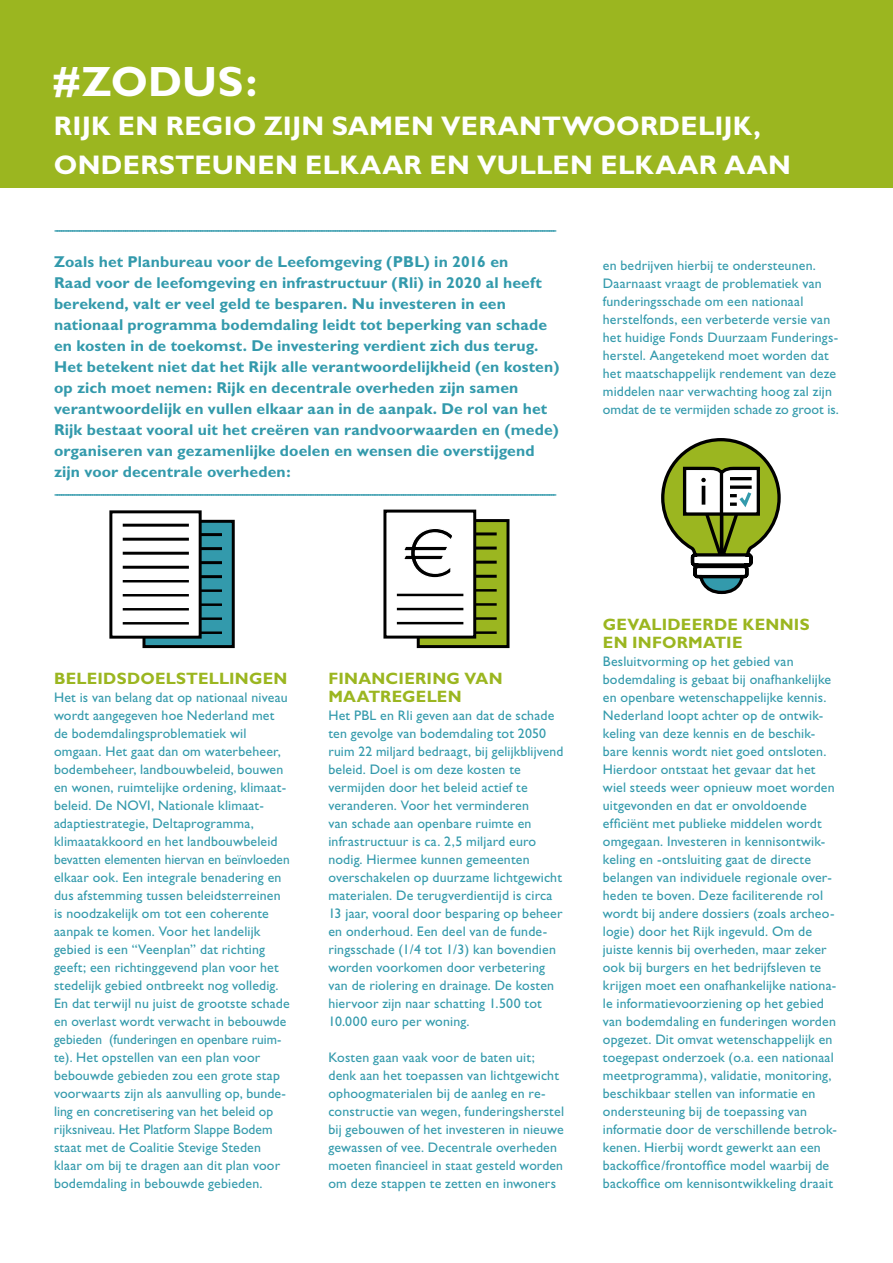
<style>
.page{position:relative;width:893px;height:1263px;background:#fff}
.page>*{position:absolute;margin:0;border:0;box-sizing:border-box;transform-origin:0 0}
.t1{font:700 42.45px "Gill Sans";color:#fff}
.t2{font:700 27px/39px "Gill Sans";letter-spacing:.01em;color:#fff}
.t3{font:700 16.5px/18px "Gill Sans";letter-spacing:.015em;color:#9bb620}
.t4{font:700 15.75px/21px "Gill Sans";letter-spacing:.01em;color:#339aac}
.t5{font:13.8px/18px "Gill Sans";letter-spacing:.01em;color:#339aac}
</style>
<div class="page">
<div style="left:0;top:0;width:893px;height:187px;background:#9bb620"></div>
<div style="left:144px;top:521px;width:89px;height:126px;background:#339aac"></div>
<div style="left:142px;top:520px;width:93px;height:128px;border:3px solid #000"></div>
<hr style="left:156px;top:533px;width:66px;height:3px;background:#000">
<hr style="left:156px;top:547px;width:66px;height:3px;background:#000">
<hr style="left:156px;top:561px;width:66px;height:3px;background:#000">
<hr style="left:156px;top:575px;width:66px;height:3px;background:#000">
<hr style="left:156px;top:589px;width:66px;height:3px;background:#000">
<hr style="left:156px;top:603px;width:66px;height:3px;background:#000">
<hr style="left:156px;top:617px;width:66px;height:3px;background:#000">
<hr style="left:156px;top:631px;width:66px;height:3px;background:#000">
<div style="left:111px;top:512px;width:89px;height:125px;background:#fff"></div>
<div style="left:109px;top:510px;width:93px;height:129px;border:3px solid #000"></div>
<hr style="left:123px;top:524px;width:66px;height:3px;background:#000">
<hr style="left:123px;top:538px;width:66px;height:3px;background:#000">
<hr style="left:123px;top:552px;width:66px;height:3px;background:#000">
<hr style="left:123px;top:566px;width:66px;height:3px;background:#000">
<hr style="left:123px;top:580px;width:66px;height:2px;background:#000">
<hr style="left:123px;top:594px;width:66px;height:2px;background:#000">
<hr style="left:123px;top:608px;width:66px;height:2px;background:#000">
<hr style="left:123px;top:622px;width:66px;height:2px;background:#000">
<div style="left:418px;top:521px;width:90px;height:126px;background:#9bb620"></div>
<div style="left:417px;top:519px;width:92px;height:129px;border:3px solid #000"></div>
<hr style="left:430px;top:532px;width:67px;height:3px;background:#000">
<hr style="left:430px;top:546px;width:67px;height:3px;background:#000">
<hr style="left:430px;top:561px;width:67px;height:3px;background:#000">
<hr style="left:430px;top:575px;width:67px;height:3px;background:#000">
<hr style="left:430px;top:589px;width:67px;height:3px;background:#000">
<hr style="left:430px;top:603px;width:67px;height:3px;background:#000">
<hr style="left:430px;top:617px;width:67px;height:3px;background:#000">
<hr style="left:430px;top:631px;width:67px;height:3px;background:#000">
<div style="left:385px;top:511px;width:90px;height:126px;background:#fff"></div>
<div style="left:383px;top:510px;width:93px;height:129px;border:3px solid #000"></div>
<hr style="left:397px;top:594px;width:66px;height:2px;background:#000">
<hr style="left:397px;top:608px;width:66px;height:2px;background:#000">
<hr style="left:397px;top:622px;width:66px;height:2px;background:#000">
<svg style="left:404px;top:529px;width:48px;height:49px"></svg>
<svg style="left:661px;top:438px;width:120px;height:157px"></svg>
<h1 class="t1" style="left:54px;top:56px;width:205px">#ZODUS:</h1>
<h2 class="t2" style="left:54px;top:106px;width:738px">RIJK EN REGIO ZIJN SAMEN VERANTWOORDELIJK,<br>ONDERSTEUNEN ELKAAR EN VULLEN ELKAAR AAN</h2>
<p class="t5" style="left:54px;top:220px;width:505px">-----------------------------------------------------------------------------------------------------------------------------------------------------------------------------------------------------------------------------------</p>
<p class="t4" style="left:54px;top:251px;width:507px">Zoals het Planbureau voor de Leefomgeving (PBL) in 2016 en<br>Raad voor de leefomgeving en infrastructuur (Rli) in 2020 al heeft berekend, valt er veel geld te besparen. Nu investeren in een nationaal programma bodemdaling leidt tot beperking van schade en kosten in de toekomst. De investering verdient zich dus terug.<br>Het betekent niet dat het Rijk alle verantwoordelijkheid (en kosten) op zich moet nemen: Rijk en decentrale overheden zijn samen verantwoordelijk en vullen elkaar aan in de aanpak. De rol van het Rijk bestaat vooral uit het creëren van randvoorwaarden en (mede) organiseren van gezamenlijke doelen en wensen die overstijgend zijn voor decentrale overheden:</p>
<p class="t5" style="left:54px;top:484px;width:505px">-----------------------------------------------------------------------------------------------------------------------------------------------------------------------------------------------------------------------------------</p>
<p class="t5" style="left:603px;top:256px;width:238px">en bedrijven hierbij te ondersteunen.<br>Daarnaast vraagt de problematiek van funderingsschade om een nationaal herstelfonds, een verbeterde versie van het huidige Fonds Duurzaam Funderings&shy;herstel. Aangetekend moet worden dat het maatschappelijk rendement van deze middelen naar verwachting hoog zal zijn omdat de te vermijden schade zo groot is.</p>
<p class="t3" style="left:54px;top:669px;width:235px">BELEIDSDOELSTELLINGEN</p>
<p class="t5" style="left:54px;top:688px;width:237px">Het is van belang dat op nationaal niveau wordt aangegeven hoe Nederland met de bodemdalingsproblematiek wil omgaan. Het gaat dan om waterbeheer, bodembeheer, landbouwbeleid, bouwen en wonen, ruimtelijke ordening, klimaat&shy;beleid. De NOVI, Nationale klimaat&shy;adaptiestrategie, Deltaprogramma, klimaatakkoord en het landbouwbeleid bevatten elementen hiervan en beïnvloeden elkaar ook. Een integrale benadering en dus afstemming tussen beleidsterreinen is noodzakelijk om tot een coherente aanpak te komen. Voor het landelijk gebied is een “Veenplan” dat richting geeft; een richtinggevend plan voor het stedelijk gebied ontbreekt nog volledig.<br>En dat terwijl nu juist de grootste schade en overlast wordt verwacht in bebouwde gebieden (funderingen en openbare ruim&shy;te). Het opstellen van een plan voor bebouwde gebieden zou een grote stap voorwaarts zijn als aanvulling op, bunde&shy;ling en concretisering van het beleid op rijksniveau. Het Platform Slappe Bodem staat met de Coalitie Stevige Steden klaar om bij te dragen aan dit plan voor bodemdaling in bebouwde gebieden.</p>
<p class="t3" style="left:328px;top:669px;width:176px">FINANCIERING VAN<br>MAATREGELEN</p>
<p class="t5" style="left:328px;top:706px;width:236px">Het PBL en Rli geven aan dat de schade ten gevolge van bodemdaling tot 2050 ruim 22 miljard bedraagt, bij gelijkblijvend beleid. Doel is om deze kosten te vermijden door het beleid actief te veranderen. Voor het verminderen<br>van schade aan openbare ruimte en infrastructuur is ca. 2,5 miljard euro nodig. Hiermee kunnen gemeenten overschakelen op duurzame lichtgewicht materialen. De terugverdientijd is circa 13 jaar, vooral door besparing op beheer en onderhoud. Een deel van de funde&shy;ringsschade (1/4 tot 1/3) kan bovendien worden voorkomen door verbetering van de riolering en drainage. De kosten hiervoor zijn naar schatting 1.500 tot 10.000 euro per woning.</p>
<p class="t5" style="left:328px;top:1048px;width:237px">Kosten gaan vaak voor de baten uit; denk aan het toepassen van lichtgewicht ophoogmaterialen bij de aanleg en re&shy;constructie van wegen, funderingsherstel bij gebouwen of het investeren in nieuwe gewassen of vee. Decentrale overheden moeten financieel in staat gesteld worden om deze stappen te zetten en inwoners</p>
<p class="t3" style="left:603px;top:615px;width:208px">GEVALIDEERDE KENNIS<br>EN INFORMATIE</p>
<p class="t5" style="left:603px;top:652px;width:236px">Besluitvorming op het gebied van bodemdaling is gebaat bij onafhankelijke en openbare wetenschappelijke kennis.<br>Nederland loopt achter op de ontwik&shy;keling van deze kennis en de beschik&shy;bare kennis wordt niet goed ontsloten.<br>Hierdoor ontstaat het gevaar dat het wiel steeds weer opnieuw moet worden uitgevonden en dat er onvoldoende efficiënt met publieke middelen wordt omgegaan. Investeren in kennisontwik&shy;keling en -ontsluiting gaat de directe belangen van individuele regionale over&shy;heden te boven. Deze faciliterende rol wordt bij andere dossiers (zoals archeo&shy;logie) door het Rijk ingevuld. Om de juiste kennis bij overheden, maar zeker ook bij burgers en het bedrijfsleven te krijgen moet een onafhankelijke nationa&shy;le informatievoorziening op het gebied van bodemdaling en funderingen worden opgezet. Dit omvat wetenschappelijk en toegepast onderzoek (o.a. een nationaal meetprogramma), validatie, monitoring, beschikbaar stellen van informatie en ondersteuning bij de toepassing van informatie door de verschillende betrok&shy;kenen. Hierbij wordt gewerkt aan een backoffice/frontoffice model waarbij de backoffice om kennisontwikkeling draait</p>
</div>
